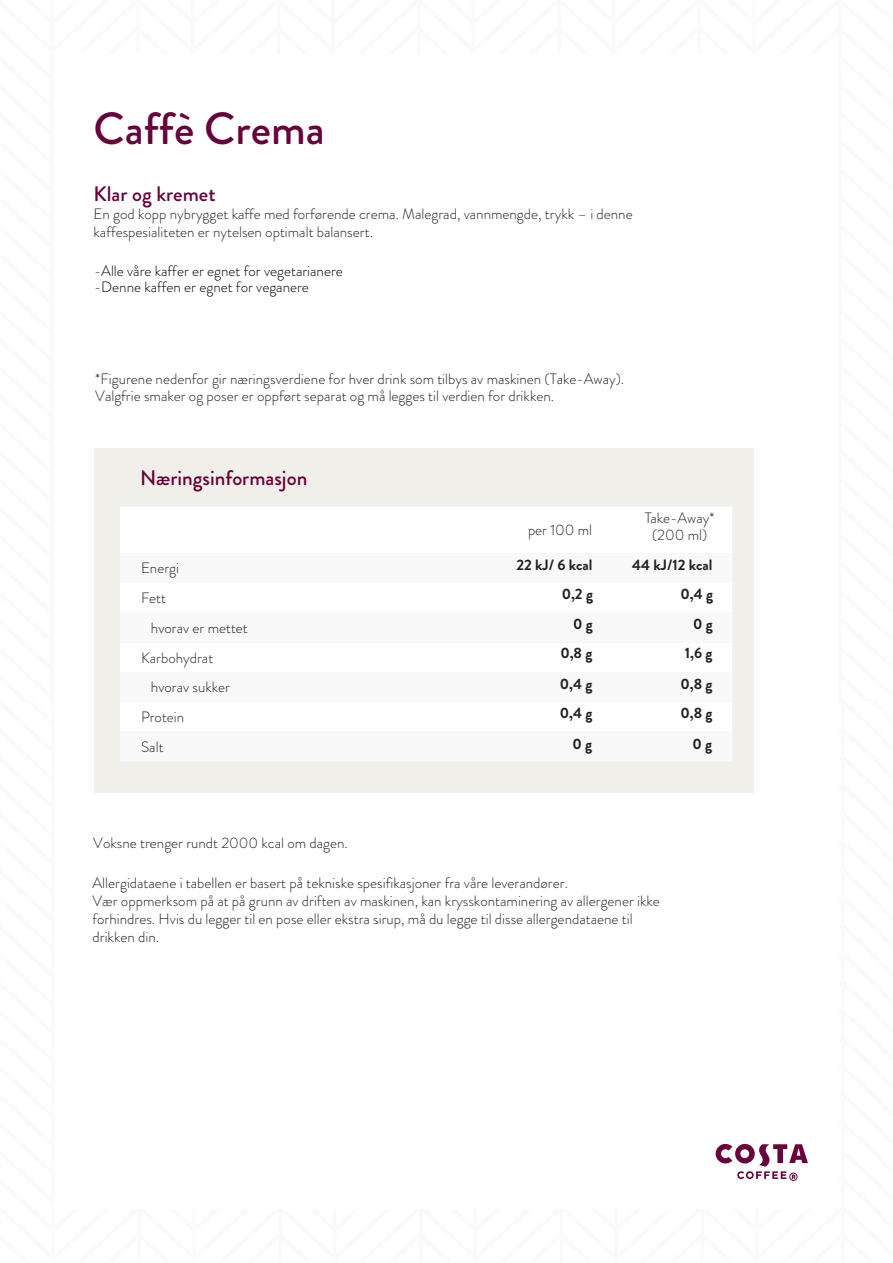
<style>
.page{position:relative;width:893px;height:1263px;background:#fff}
.page>*{position:absolute;margin:0;border:0;box-sizing:border-box;transform-origin:0 0}
.t1{font:500 45px "Brandon Grotesque";color:#67023a}
.t2{font:500 21px "Brandon Grotesque";color:#67023a}
.t3{font:300 15px/18px "Brandon Grotesque";color:#231f20}
.t4{font:300 15px/16.2px "Brandon Grotesque";color:#000}
.t5{font:700 15px/29.8px "Brandon Grotesque";color:#231f20;text-align:right}
.s1{color:#68013b}
</style>
<div class="page">
<svg style="left:716px;top:1144px;width:92px;height:37px"></svg>
<div style="left:94px;top:449px;width:659px;height:344px;background:#f0efea"></div>
<div style="left:120px;top:506px;width:612px;height:47px;background:#fff"></div>
<div style="left:120px;top:553px;width:612px;height:208px;background:#f9f9f9"></div>
<h1 class="t1" style="left:94px;top:97px;width:233px">Caffè Crema</h1>
<h2 class="t2" style="left:94px;top:180px;width:124px">Klar og kremet</h2>
<p class="t3" style="left:94px;top:204px;width:541px">En god kopp nybrygget kaffe med forførende crema. Malegrad, vannmengde, trykk – i denne kaffespesialiteten er nytelsen optimalt balansert.</p>
<p class="t4" style="left:94px;top:263px;width:250px"><span class="s1">-</span>Alle våre kaffer er egnet for vegetarianere <span class="s1">-</span>Denne kaffen er egnet for veganere</p>
<p class="t3" style="left:95px;top:370px;width:530px;line-height:17.2px">*Figurene nedenfor gir næringsverdiene for hver drink som tilbys av maskinen (Take-Away).<br>Valgfrie smaker og poser er oppført separat og må legges til verdien for drikken.</p>
<h2 class="t2" style="left:140px;top:463px;width:169px">Næringsinformasjon</h2>
<p class="t3" style="left:141px;top:559px;width:39px">Energi</p>
<p class="t3" style="left:141px;top:589px;width:26px">Fett</p>
<p class="t3" style="left:151px;top:619px;width:98px">hvorav er mettet</p>
<p class="t3" style="left:141px;top:648px;width:74px">Karbohydrat</p>
<p class="t3" style="left:151px;top:678px;width:80px">hvorav sukker</p>
<p class="t3" style="left:141px;top:708px;width:45px">Protein</p>
<p class="t3" style="left:141px;top:738px;width:24px">Salt</p>
<p class="t3" style="left:528px;top:521px;width:66px">per 100 ml</p>
<p class="t5" style="left:516px;top:550px;width:78px">22 kJ/ 6 kcal<br>0,2 g<br>0 g<br>0,8 g<br>0,4 g</p>
<p class="t5" style="left:560px;top:698px;width:34px;line-height:30.9px">0,4 g<br>0 g</p>
<p class="t3" style="left:645px;top:509px;width:71px;line-height:17.2px;text-align:center">Take-Away* (200 ml)</p>
<p class="t5" style="left:632px;top:550px;width:82px">44 kJ/12 kcal<br>0,4 g<br>0 g<br>1,6 g<br>0,8 g</p>
<p class="t5" style="left:680px;top:698px;width:34px;line-height:30.9px">0,8 g<br>0 g</p>
<p class="t3" style="left:93px;top:834px;width:256px">Voksne trenger rundt 2000 kcal om dagen.</p>
<p class="t3" style="left:93px;top:874px;width:569px">Allergidataene i tabellen er basert på tekniske spesifikasjoner fra våre leverandører.<br>Vær oppmerksom på at på grunn av driften av maskinen, kan krysskontaminering av allergener ikke forhindres. Hvis du legger til en pose eller ekstra sirup, må du legge til disse allergendataene til drikken din.</p>
</div>
